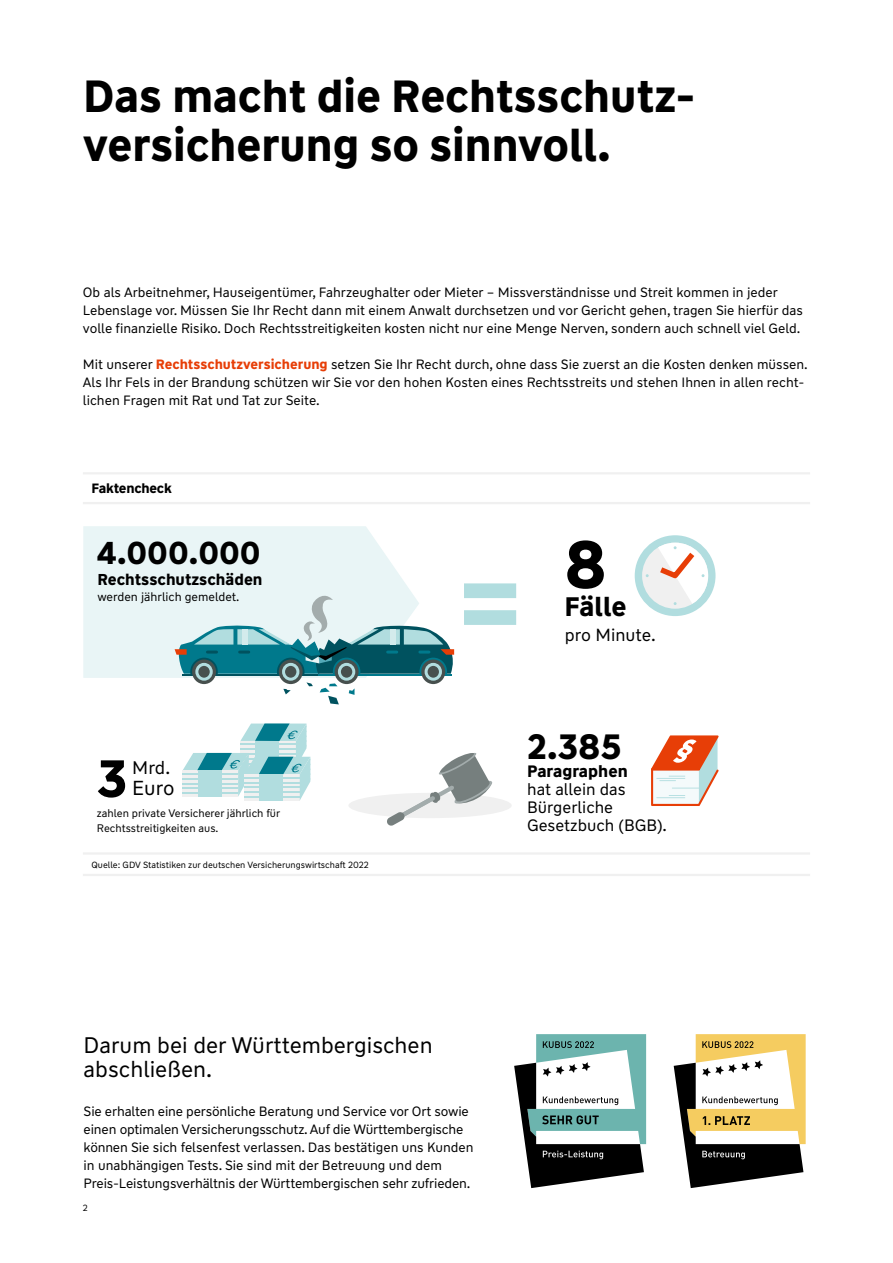
<style>
.page{position:relative;width:893px;height:1263px;background:#fff}
.page>*{position:absolute;margin:0;border:0;box-sizing:border-box;transform-origin:0 0}
.t1{font:700 112.2px "WW Type";color:#b1dddf}
.t2{font:700 66.75px "WW Type";color:#000}
.t3{font:700 52.2px "WW Type";color:#000}
.t4{font:700 45px/49.5px "WW Type";color:#000}
.t5{font:700 35.1px "WW Type";color:#000}
.t6{font:700 31.65px "WW Type";color:#000}
.t7{font:700 26.7px "WW Type";color:#000}
.t8{font:22.5px/24.8px "WW Type";color:#000}
.t9{font:20.25px "WW Type";color:#000}
.t10{font:18.15px "WW Type";color:#000}
.t11{font:17.55px "WW Type";color:#000}
.t12{font:16.5px/18.1px "WW Type";color:#000}
.t13{font:700 16.5px "WW Type";color:#000}
.t14{font:700 15.75px "WW Type";color:#000}
.t15{font:13.5px/18px "WW Type";color:#000}
.t16{font:700 13.5px "WW Type";letter-spacing:-.015em;color:#000}
.t17{font:12.15px "WW Type";color:#000}
.t18{font:10.95px/14.5px "WW Type";color:#000}
.t19{font:9px "WW Type";color:#000}
.s1{font-weight:700;color:#e73e07}
</style>
<div class="page">
<hr style="left:83px;top:472px;width:727px;height:2px;background:#f0f0f0">
<hr style="left:83px;top:502px;width:727px;height:2px;background:#f0f0f0">
<hr style="left:83px;top:852px;width:727px;height:3px;background:#f0f0f0">
<hr style="left:83px;top:874px;width:727px;height:2px;background:#f0f0f0">
<div style="left:83px;top:526px;width:336px;height:152px;background:#e9f5f6"></div>
<div style="left:635px;top:535px;width:80px;height:81px;background:#b1dddf;border-radius:50%"></div>
<div style="left:642px;top:543px;width:66px;height:66px;background:#f0f0f0;border-radius:50%"></div>
<svg style="left:646px;top:543px;width:62px;height:66px"></svg>
<div style="left:192px;top:659px;width:24px;height:25px;background:#47504e;border-radius:50%"></div>
<svg style="left:279px;top:659px;width:24px;height:25px"></svg>
<div style="left:195px;top:663px;width:18px;height:18px;border:3px solid #b1dddf;border-radius:50%"></div>
<svg style="left:284px;top:664px;width:14px;height:15px"></svg>
<div style="left:282px;top:663px;width:17px;height:18px;border:3px solid #b1dddf;border-radius:50%"></div>
<svg style="left:421px;top:659px;width:24px;height:25px"></svg>
<svg style="left:175px;top:592px;width:280px;height:83px;background:#91bcc2"></svg>
<svg style="left:335px;top:659px;width:24px;height:25px"></svg>
<div style="left:339px;top:664px;width:15px;height:15px;background:#47504e;border-radius:50%"></div>
<div style="left:338px;top:663px;width:17px;height:18px;border:3px solid #b1dddf;border-radius:50%"></div>
<div style="left:426px;top:664px;width:14px;height:15px;background:#47504e;border-radius:50%"></div>
<div style="left:425px;top:663px;width:17px;height:18px;border:3px solid #b1dddf;border-radius:50%"></div>
<svg style="left:306px;top:682px;width:7px;height:4px"></svg>
<svg style="left:320px;top:683px;width:19px;height:21px"></svg>
<svg style="left:349px;top:689px;width:5px;height:6px"></svg>
<svg style="left:283px;top:689px;width:8px;height:5px"></svg>
<div style="left:259px;top:774px;width:24px;height:27px;background:#b1dddf"></div>
<svg style="left:183px;top:723px;width:127px;height:77px"></svg>
<svg style="left:651px;top:735px;width:68px;height:71px"></svg>
<div style="left:348px;top:793px;width:164px;height:25px;background:#f0f0f0;border-radius:50%"></div>
<svg style="left:387px;top:753px;width:106px;height:73px"></svg>
<svg style="left:514px;top:1034px;width:133px;height:155px"></svg>
<svg style="left:673px;top:1034px;width:133px;height:154px"></svg>
<h3 class="t4" style="left:83px;top:71px;width:614px">Das macht die Rechtsschutz&shy;versicherung so sinnvoll.</h3>
<p class="t15" style="left:83px;top:283px;width:721px">Ob als Arbeitnehmer, Hauseigentümer, Fahrzeughalter oder Mieter – Missverständnisse und Streit kommen in jeder<br>Lebenslage vor. Müssen Sie Ihr Recht dann mit einem Anwalt durchsetzen und vor Gericht gehen, tragen Sie hierfür das volle finanzielle Risiko. Doch Rechtsstreitigkeiten kosten nicht nur eine Menge Nerven, sondern auch schnell viel Geld.</p>
<p class="t15" style="left:83px;top:355px;width:726px">Mit unserer <span class="s1">Rechtsschutzversicherung</span> setzen Sie Ihr Recht durch, ohne dass Sie zuerst an die Kosten denken müssen.<br>Als Ihr Fels in der Brandung schützen wir Sie vor den hohen Kosten eines Rechtsstreits und stehen Ihnen in allen recht&shy;lichen Fragen mit Rat und Tat zur Seite.</p>
<p class="t16" style="left:91px;top:480px;width:82px">Faktencheck</p>
<h3 class="t6" style="left:97px;top:532px;width:165px">4.000.000</h3>
<p class="t14" style="left:97px;top:569px;width:167px">Rechtsschutzschäden</p>
<p class="t17" style="left:97px;top:590px;width:144px">werden jährlich gemeldet.</p>
<h3 class="t3" style="left:97px;top:744px;width:32px">3</h3>
<p class="t18" style="left:97px;top:806px;width:185px">zahlen private Versicherer jährlich für<br>Rechtsstreitigkeiten aus.</p>
<h3 class="t10" style="left:132px;top:757px;width:39px">Mrd.</h3>
<h3 class="t9" style="left:132px;top:776px;width:44px">Euro</h3>
<p class="t19" style="left:91px;top:859px;width:279px">Quelle: GDV Statistiken zur deutschen Versicherungswirtschaft 2022</p>
<h1 class="t1" style="left:456px;top:525px;width:69px">=</h1>
<h2 class="t2" style="left:564px;top:521px;width:44px">8</h2>
<h3 class="t7" style="left:565px;top:589px;width:64px">Fälle</h3>
<p class="t11" style="left:565px;top:623px;width:92px">pro Minute.</p>
<h3 class="t5" style="left:527px;top:723px;width:96px">2.385</h3>
<p class="t13" style="left:527px;top:760px;width:102px">Paragraphen</p>
<p class="t12" style="left:527px;top:780px;width:141px">hat allein das<br>Bürgerliche<br>Gesetzbuch (BGB).</p>
<h3 class="t8" style="left:84px;top:1032px;width:351px">Darum bei der Württembergischen abschließen.</h3>
<p class="t15" style="left:84px;top:1102px;width:391px">Sie erhalten eine persönliche Beratung und Service vor Ort sowie einen optimalen Versicherungsschutz. Auf die Württembergische können Sie sich felsenfest verlassen. Das bestätigen uns Kunden in unabhängigen Tests. Sie sind mit der Betreuung und dem Preis-Leistungsverhältnis der Württembergischen sehr zufrieden.</p>
<p class="t19" style="left:83px;top:1202px;width:6px">2</p>
</div>
